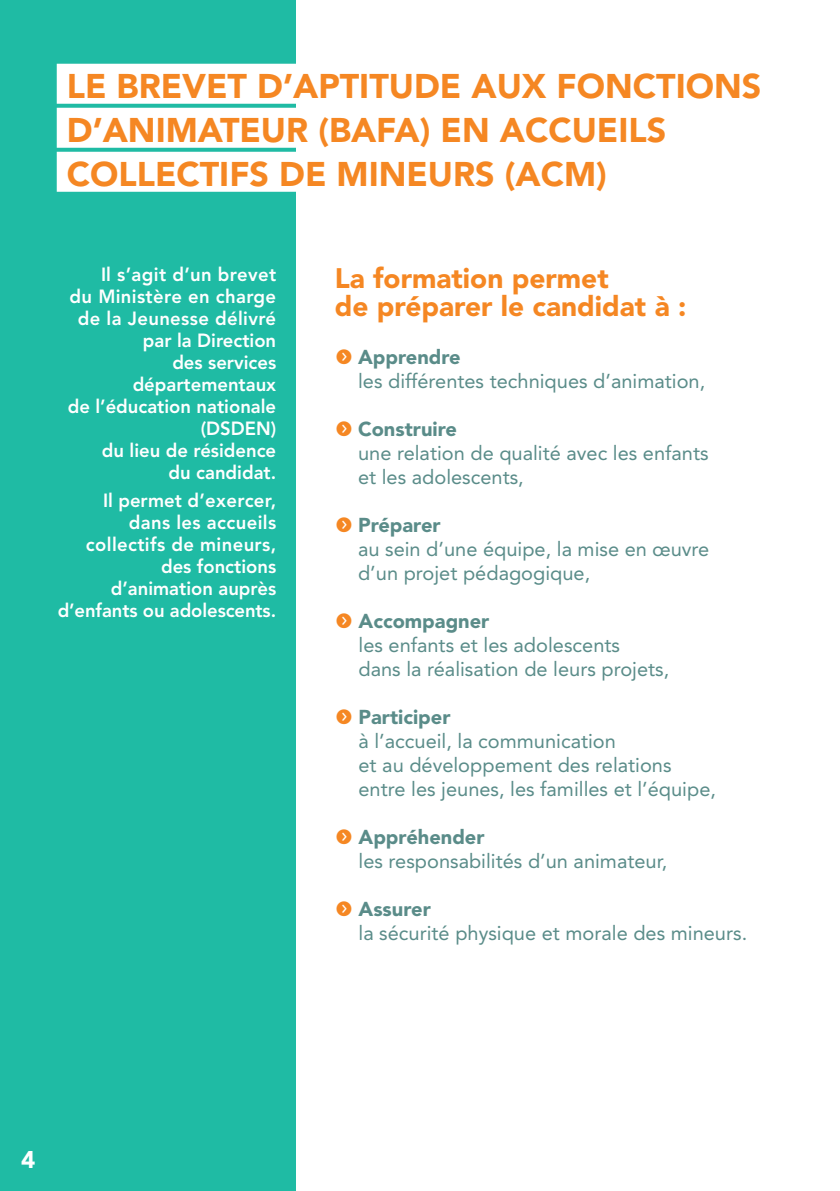
<style>
.page{position:relative;width:840px;height:1191px;background:#fff}
.page>*{position:absolute;margin:0;border:0;box-sizing:border-box;transform-origin:0 0}
.t1{font:900 34px/44px "Avenir LT Std";color:#f58723}
.t2{font:900 28px/28px "Avenir LT Std";color:#f58723}
.t3{font:900 24px "Avenir LT Std";color:#fff}
.t4{font:20px/24px "Avenir LT Std";color:#5a8c89}
.t5{font:800 19px/22px "Avenir LT Std";color:#fff;text-align:right}
.s1{font-weight:900}
</style>
<div class="page">
<div style="left:0;top:0;width:295px;height:1191px;background:#1fbba4"></div>
<div style="left:57px;top:64px;width:714px;height:40px;background:#fff"></div>
<div style="left:57px;top:108px;width:619px;height:40px;background:#fff"></div>
<div style="left:57px;top:152px;width:559px;height:40px;background:#fff"></div>
<hr style="left:839px;top:0;width:1px;height:1191px;background:#1fbba4">
<h1 class="t1" style="left:67px;top:64px;width:695px">LE BREVET D’APTITUDE AUX FONCTIONS<br>D’ANIMATEUR (BAFA) EN ACCUEILS<br>COLLECTIFS DE MINEURS (ACM)</h1>
<p class="t5" style="left:68px;top:263px;width:210px">Il s’agit d’un brevet<br>du Ministère en charge de la Jeunesse délivré par la Direction<br>des services départementaux<br>de l’éducation nationale (DSDEN)<br>du lieu de résidence<br>du candidat.</p>
<p class="t5" style="left:58px;top:489px;width:220px">Il permet d’exercer, dans les accueils collectifs de mineurs, des fonctions d’animation auprès d’enfants ou adolescents.</p>
<h2 class="t2" style="left:334px;top:264px;width:353px">La formation permet<br>de préparer le candidat à :</h2>
<p class="t4" style="left:358px;top:345px;width:348px;text-indent:-23px"><sub>f</sub> <span class="s1">Apprendre<br></span>les différentes techniques d’animation,</p>
<p class="t4" style="left:358px;top:417px;width:352px;text-indent:-23px"><sub>f</sub> <span class="s1">Construire<br></span>une relation de qualité avec les enfants et les adolescents,</p>
<p class="t4" style="left:358px;top:513px;width:352px;text-indent:-23px"><sub>f</sub> <span class="s1">Préparer<br></span>au sein d’une équipe, la mise en œuvre d’un projet pédagogique,</p>
<p class="t4" style="left:358px;top:609px;width:312px;text-indent:-24px"><sub>f</sub> <span class="s1">Accompagner<br></span>les enfants et les adolescents<br>dans la réalisation de leurs projets,</p>
<p class="t4" style="left:358px;top:705px;width:359px;text-indent:-24px"><sub>f</sub> <span class="s1">Participer<br></span>à l’accueil, la communication<br>et au développement des relations entre les jeunes, les familles et l’équipe,</p>
<p class="t4" style="left:358px;top:825px;width:310px;text-indent:-24px"><sub>f</sub> <span class="s1">Appréhender<br></span>les responsabilités d’un animateur,</p>
<p class="t4" style="left:358px;top:897px;width:390px;text-indent:-24px"><sub>f</sub> <span class="s1">Assurer<br></span>la sécurité physique et morale des mineurs.</p>
<p class="t3" style="left:21px;top:1145px;width:16px">4</p>
</div>
